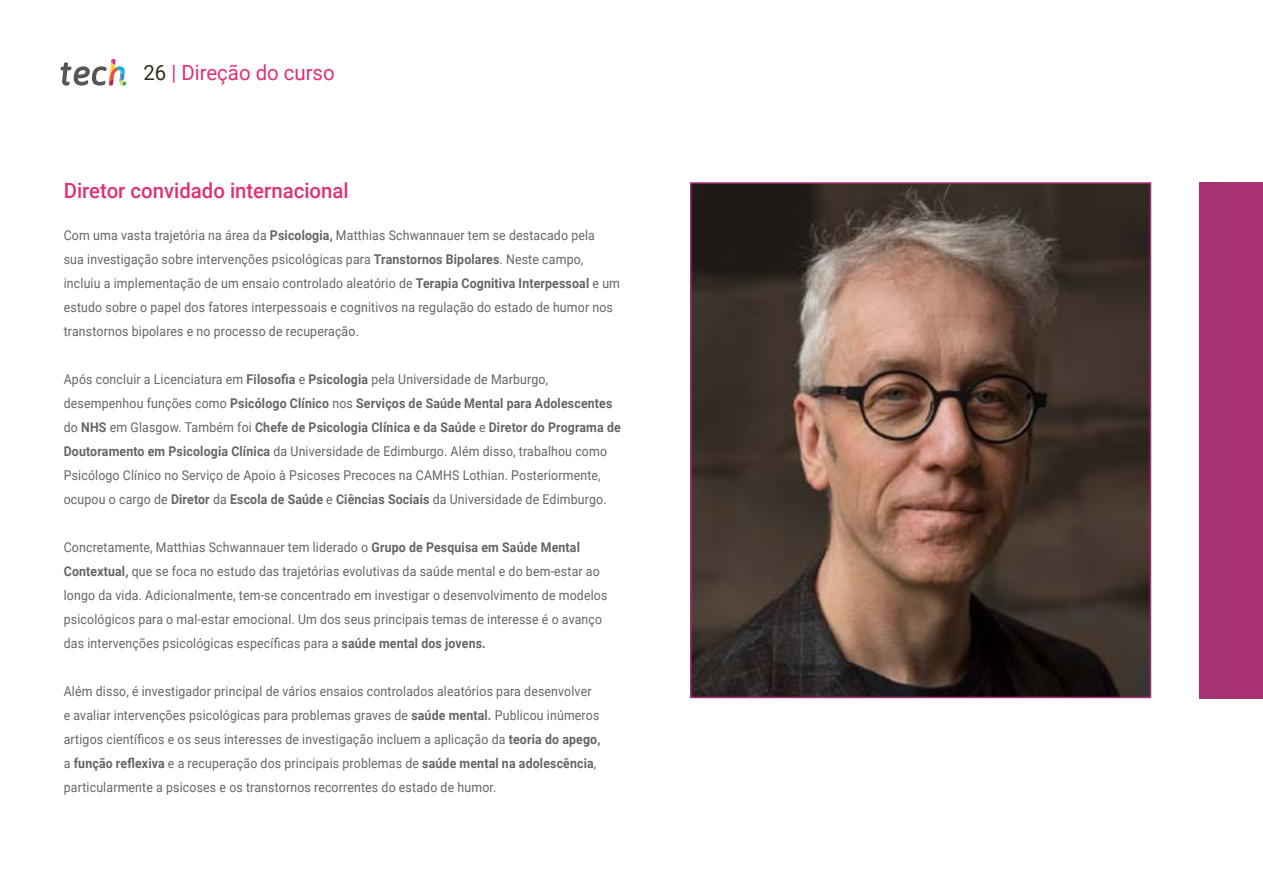
<style>
.page{position:relative;width:1263px;height:893px;background:#fff}
.page>*{position:absolute;margin:0;border:0;box-sizing:border-box;transform-origin:0 0}
.t1{font:500 21px "Roboto";color:#df3174}
.t2{font:21px "Roboto";color:#df3174}
.t3{font:13.5px/24px "Roboto";letter-spacing:.015em;color:#656565;scale:.91 1}
.s1{color:#312e20}
.s2{font-weight:700}
</style>
<div class="page">
<img style="left:693px;top:185px;width:455px;height:510px">
<div style="left:690px;top:182px;width:461px;height:516px;border:2px solid #a53274"></div>
<svg style="left:61px;top:59px;width:65px;height:27px"></svg>
<div style="left:1199px;top:182px;width:64px;height:516px;background:#a73274"></div>
<h1 class="t2" style="left:144px;top:57px;width:193px"><span class="s1">26</span> | Direção do curso</h1>
<h1 class="t1" style="left:64px;top:176px;width:286px">Diretor convidado internacional</h1>
<p class="t3" style="left:64px;top:222px;width:613px">Com uma vasta trajetória na área da <span class="s2">Psicologia,</span> Matthias Schwannauer tem se destacado pela<br>sua investigação sobre intervenções psicológicas para <span class="s2">Transtornos Bipolares</span>. Neste campo, incluiu a implementação de um ensaio controlado aleatório de <span class="s2">Terapia Cognitiva Interpessoal</span> e um estudo sobre o papel dos fatores interpessoais e cognitivos na regulação do estado de humor nos transtornos bipolares e no processo de recuperação.</p>
<p class="t3" style="left:64px;top:366px;width:613px">Após concluir a Licenciatura em <span class="s2">Filosofia</span> e <span class="s2">Psicologia</span> pela Universidade de Marburgo, desempenhou funções como <span class="s2">Psicólogo Clínico</span> nos <span class="s2">Serviços de Saúde Mental para Adolescentes </span>do <span class="s2">NHS</span> em Glasgow. Também foi <span class="s2">Chefe de Psicologia Clínica e da Saúde</span> e <span class="s2">Diretor do Programa de Doutoramento em Psicologia Clínica</span> da Universidade de Edimburgo. Além disso, trabalhou como Psicólogo Clínico no Serviço de Apoio à Psicoses Precoces na CAMHS Lothian. Posteriormente, ocupou o cargo de <span class="s2">Diretor</span> da <span class="s2">Escola de Saúde</span> e <span class="s2">Ciências Sociais</span> da Universidade de Edimburgo.</p>
<p class="t3" style="left:64px;top:534px;width:599px">Concretamente, Matthias Schwannauer tem liderado o <span class="s2">Grupo de Pesquisa em Saúde Mental Contextual,</span> que se foca no estudo das trajetórias evolutivas da saúde mental e do bem-estar ao longo da vida. Adicionalmente, tem-se concentrado em investigar o desenvolvimento de modelos psicológicos para o mal-estar emocional. Um dos seus principais temas de interesse é o avanço das intervenções psicológicas específicas para a <span class="s2">saúde mental dos jovens.</span></p>
<p class="t3" style="left:64px;top:678px;width:591px">Além disso, é investigador principal de vários ensaios controlados aleatórios para desenvolver e avaliar intervenções psicológicas para problemas graves de <span class="s2">saúde mental.</span> Publicou inúmeros artigos científicos e os seus interesses de investigação incluem a aplicação da <span class="s2">teoria do apego, </span>a <span class="s2">função reflexiva</span> e a recuperação dos principais problemas de <span class="s2">saúde mental na adolescência</span>, particularmente a psicoses e os transtornos recorrentes do estado de humor.</p>
</div>
